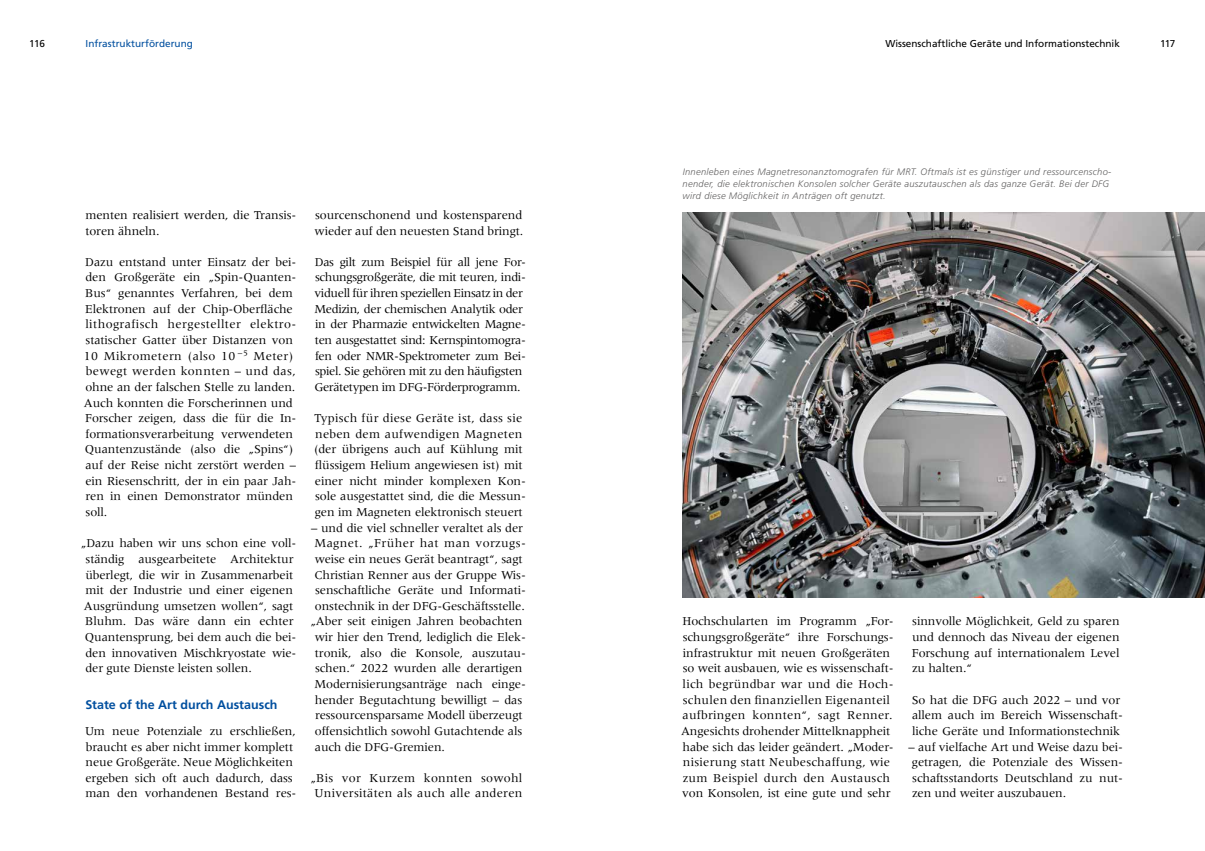
<style>
.page{position:relative;width:1205px;height:851px;background:#fff}
.page>*{position:absolute;margin:0;border:0;box-sizing:border-box;transform-origin:0 0}
.t1{font:12.5px/15.6px "Meridien LT Std";letter-spacing:-.01em;color:#000}
.t2{font:12.5px/15.6px "Meridien LT Std";letter-spacing:-.03em;color:#000}
.t3{font:12.5px/15.6px "Meridien LT Std";letter-spacing:.02em;color:#000;text-align:center}
.t4{font:12.5px "Meridien LT Std";letter-spacing:.03em;color:#000}
.t5{font:700 12.5px "Frutiger LT Std";color:#004f9f}
.t6{font:10px "Frutiger LT Std";color:#000}
.t7{font:10px "Frutiger LT Std";color:#004f9f}
.t8{font:italic 300 9.38px/11.9px "Frutiger LT Std";letter-spacing:.03em;color:#646363}
</style>
<div class="page">
<img style="left:682px;top:213px;width:523px;height:384px">
<p class="t7" style="left:86px;top:38px;width:109px">Infrastrukturförderung</p>
<p class="t6" style="left:885px;top:38px;width:236px">Wissenschaftliche Geräte und Informationstechnik</p>
<p class="t6" style="left:29px;top:38px;width:17px">116</p>
<p class="t6" style="left:1160px;top:38px;width:17px">117</p>
<p class="t1" style="left:85px;top:207px;width:212px">menten realisiert werden, die Transis&shy;toren ähneln.</p>
<p class="t1" style="left:84px;top:254px;width:214px">Dazu entstand unter Einsatz der bei&shy;den Großgeräte ein „Spin-Quanten-Bus“ genanntes Verfahren, bei dem Elektronen auf der Chip-Oberfläche lithografisch hergestellter elektro&shy;statischer Gatter über Distanzen von 10 Mikrometern (also 10 <sup>−5</sup> Meter) bewegt werden konnten – und das, ohne an der falschen Stelle zu landen.<br>Auch konnten die Forscherinnen und Forscher zeigen, dass die für die In&shy;formationsverarbeitung verwendeten Quantenzustände (also die „Spins“) auf der Reise nicht zerstört werden – ein Riesenschritt, der in ein paar Jah&shy;ren in einen Demonstrator münden soll.</p>
<p class="t1" style="left:81px;top:535px;width:217px">„Dazu haben wir uns schon eine voll&shy;ständig ausgearbeitete Architektur überlegt, die wir in Zusammenarbeit mit der Industrie und einer eigenen Ausgründung umsetzen wollen“, sagt Bluhm. Das wäre dann ein echter Quantensprung, bei dem auch die bei&shy;den innovativen Mischkryostate wie&shy;der gute Dienste leisten sollen.</p>
<p class="t5" style="left:85px;top:697px;width:194px">State of the Art durch Austausch</p>
<p class="t1" style="left:85px;top:723px;width:213px">Um neue Potenziale zu erschließen, braucht es aber nicht immer komplett neue Großgeräte. Neue Möglichkeiten ergeben sich oft auch dadurch, dass man den vorhandenen Bestand res-</p>
<p class="t1" style="left:315px;top:207px;width:210px">sourcenschonend und kostensparend wieder auf den neuesten Stand bringt.</p>
<p class="t2" style="left:314px;top:254px;width:213px">Das gilt zum Beispiel für all jene For&shy;schungsgroßgeräte, die mit teuren, indi&shy;viduell für ihren speziellen Einsatz in der Medizin, der chemischen Analytik oder in der Pharmazie entwickelten Magne&shy;ten ausgestattet sind: Kernspintomogra&shy;fen oder NMR-Spektrometer zum Bei&shy;spiel. Sie gehören mit zu den häufigsten Gerätetypen im DFG-Förderprogramm.</p>
<p class="t1" style="left:314px;top:410px;width:214px">Typisch für diese Geräte ist, dass sie neben dem aufwendigen Magneten (der übrigens auch auf Kühlung mit flüssigem Helium angewiesen ist) mit einer nicht minder komplexen Kon&shy;sole ausgestattet sind, die die Messun&shy;gen im Magneten elektronisch steuert</p>
<p class="t1" style="left:311px;top:519px;width:213px">– und die viel schneller veraltet als der</p>
<p class="t4" style="left:314px;top:536px;width:213px">Magnet. „Früher hat man vorzugs-</p>
<p class="t1" style="left:315px;top:551px;width:209px">weise ein neues Gerät beantragt“, sagt</p>
<p class="t1" style="left:314px;top:566px;width:213px">Christian Renner aus der Gruppe Wis-</p>
<p class="t1" style="left:315px;top:582px;width:212px">senschaftliche Geräte und Informati-</p>
<p class="t1" style="left:315px;top:598px;width:211px">onstechnik in der DFG-Geschäftsstelle.</p>
<p class="t1" style="left:310px;top:613px;width:214px">„Aber seit einigen Jahren beobachten</p>
<p class="t1" style="left:315px;top:629px;width:213px">wir hier den Trend, lediglich die Elek-</p>
<p class="t1" style="left:315px;top:644px;width:212px">tronik, also die Konsole, auszutau-</p>
<p class="t1" style="left:315px;top:660px;width:209px">schen.“ 2022 wurden alle derartigen</p>
<p class="t1" style="left:314px;top:676px;width:213px">Modernisierungsanträge nach einge-</p>
<p class="t1" style="left:315px;top:691px;width:209px">hender Begutachtung bewilligt – das</p>
<p class="t1" style="left:315px;top:707px;width:209px">ressourcensparsame Modell überzeugt</p>
<p class="t1" style="left:315px;top:723px;width:209px">offensichtlich sowohl Gutachtende als</p>
<p class="t1" style="left:315px;top:738px;width:132px">auch die DFG-Gremien.</p>
<p class="t3" style="left:310px;top:769px;width:214px">„Bis vor Kurzem konnten sowohl<br>Universitäten als auch alle anderen</p>
<p class="t8" style="left:682px;top:166px;width:430px">Innenleben eines Magnetresonanztomografen für MRT. Oftmals ist es günstiger und ressourcenscho&shy;nender, die elektronischen Konsolen solcher Geräte auszutauschen als das ganze Gerät. Bei der DFG wird diese Möglichkeit in Anträgen oft genutzt.</p>
<p class="t1" style="left:681px;top:613px;width:214px">Hochschularten im Programm „For&shy;schungsgroßgeräte“ ihre Forschungs&shy;infrastruktur mit neuen Großgeräten so weit ausbauen, wie es wissenschaft&shy;lich begründbar war und die Hoch&shy;schulen den finanziellen Eigenanteil aufbringen konnten“, sagt Renner.<br>Angesichts drohender Mittelknappheit habe sich das leider geändert. „Moder&shy;nisierung statt Neubeschaffung, wie zum Beispiel durch den Austausch von Konsolen, ist eine gute und sehr</p>
<p class="t1" style="left:912px;top:613px;width:209px;text-align:justify">sinnvolle Möglichkeit, Geld zu sparen und dennoch das Niveau der eigenen Forschung auf internationalem Level zu halten.“</p>
<p class="t1" style="left:912px;top:691px;width:213px">So hat die DFG auch 2022 – und vor allem auch im Bereich Wissenschaft&shy;liche Geräte und Informationstechnik</p>
<p class="t1" style="left:908px;top:738px;width:216px;text-align:justify">– auf vielfache Art und Weise dazu bei&shy;getragen, die Potenziale des Wissen&shy;schaftsstandorts Deutschland zu nut&shy;zen und weiter auszubauen.</p>
</div>
